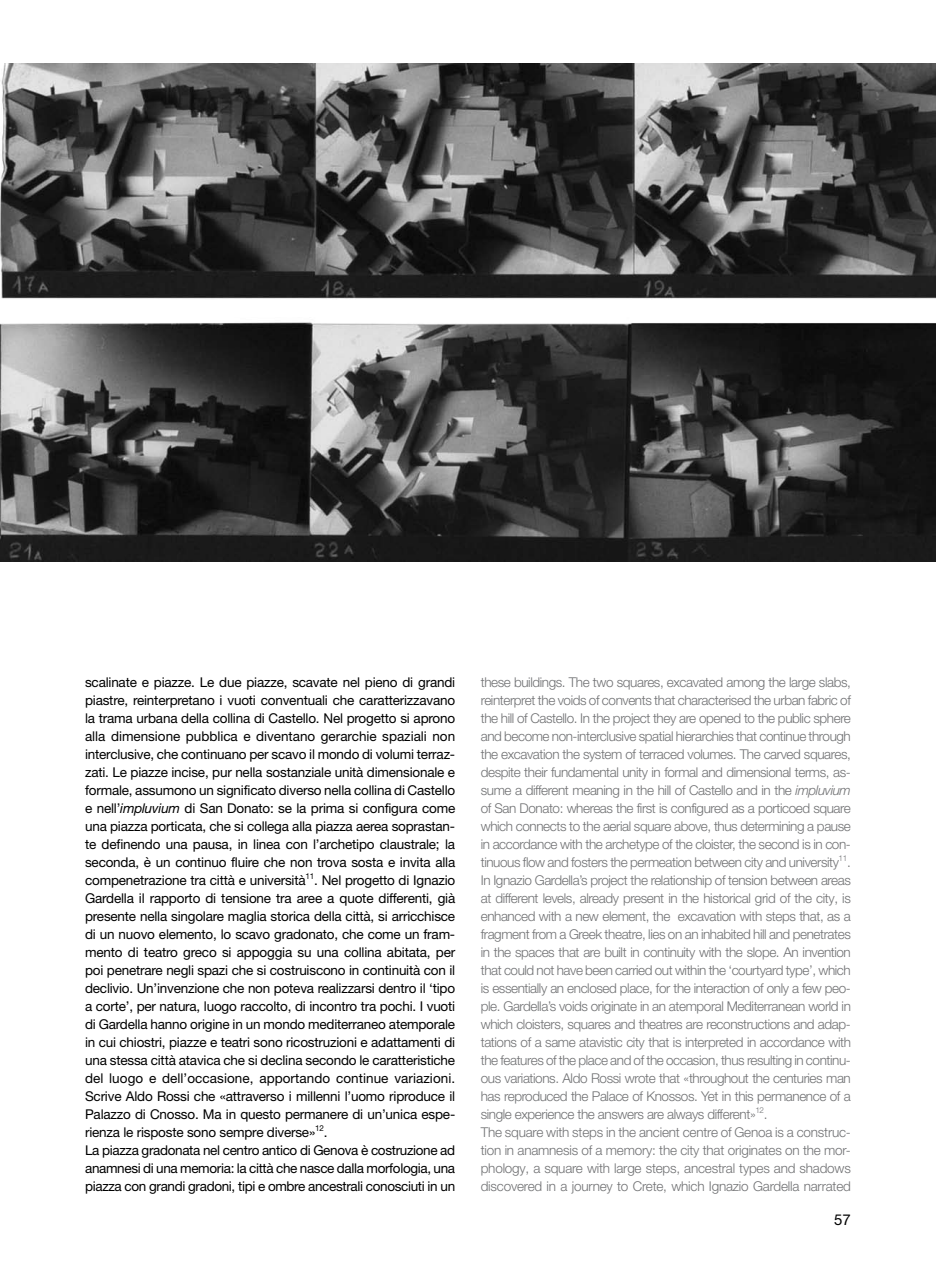
<style>
.page{position:relative;width:936px;height:1263px;background:#fff}
.page>*{position:absolute;margin:0;border:0;box-sizing:border-box;transform-origin:0 0}
.t1{font:15px "Helvetica Neue LT Pro";color:#000}
.t2{font:300 13.5px/18px "Helvetica Neue LT Pro";letter-spacing:-.03em;color:#707173}
.t3{font:13.5px/18px "Helvetica Neue LT Pro";letter-spacing:-.015em;color:#000}
.s1{font-style:italic}
</style>
<div class="page">
<img style="left:0;top:64px;width:935px;height:497px">
<p class="t3" style="left:85px;top:672px;width:372px">scalinate e piazze. Le due piazze, scavate nel pieno di grandi piastre, reinterpretano i vuoti conventuali che caratterizzavano la trama urbana della collina di Castello. Nel progetto si aprono alla dimensione pubblica e diventano gerarchie spaziali non interclusive, che continuano per scavo il mondo di volumi terraz&shy;zati. Le piazze incise, pur nella sostanziale unità dimensionale e formale, assumono un significato diverso nella collina di Castello e nell’<span class="s1">impluvium</span> di San Donato: se la prima si configura come una piazza porticata, che si collega alla piazza aerea soprastan&shy;te definendo una pausa, in linea con l’archetipo claustrale; la seconda, è un continuo fluire che non trova sosta e invita alla compenetrazione tra città e università<sup>11</sup>. Nel progetto di Ignazio Gardella il rapporto di tensione tra aree a quote differenti, già presente nella singolare maglia storica della città, si arricchisce di un nuovo elemento, lo scavo gradonato, che come un fram&shy;mento di teatro greco si appoggia su una collina abitata, per poi penetrare negli spazi che si costruiscono in continuità con il declivio. Un’invenzione che non poteva realizzarsi dentro il ‘tipo a corte’, per natura, luogo raccolto, di incontro tra pochi. I vuoti di Gardella hanno origine in un mondo mediterraneo atemporale in cui chiostri, piazze e teatri sono ricostruzioni e adattamenti di una stessa città atavica che si declina secondo le caratteristiche del luogo e dell’occasione, apportando continue variazioni.<br>Scrive Aldo Rossi che «attraverso i millenni l’uomo riproduce il Palazzo di Cnosso. Ma in questo permanere di un’unica espe&shy;rienza le risposte sono sempre diverse»<sup>12</sup>.<br>La piazza gradonata nel centro antico di Genova è costruzione ad anamnesi di una memoria: la città che nasce dalla morfologia, una piazza con grandi gradoni, tipi e ombre ancestrali conosciuti in un</p>
<p class="t2" style="left:480px;top:672px;width:371px">these buildings. The two squares, excavated among the large slabs, reinterpret the voids of convents that characterised the urban fabric of the hill of Castello. In the project they are opened to the public sphere and become non-interclusive spatial hierarchies that continue through the excavation the system of terraced volumes. The carved squares, despite their fundamental unity in formal and dimensional terms, as&shy;sume a different meaning in the hill of Castello and in the <span class="s1">impluvium </span>of San Donato: whereas the first is configured as a porticoed square which connects to the aerial square above, thus determining a pause in accordance with the archetype of the cloister, the second is in con&shy;tinuous flow and fosters the permeation between city and university<sup>11</sup>.<br>In Ignazio Gardella’s project the relationship of tension between areas at different levels, already present in the historical grid of the city, is enhanced with a new element, the excavation with steps that, as a fragment from a Greek theatre, lies on an inhabited hill and penetrates in the spaces that are built in continuity with the slope. An invention that could not have been carried out within the ‘courtyard type’, which is essentially an enclosed place, for the interaction of only a few peo&shy;ple. Gardella’s voids originate in an atemporal Mediterranean world in which cloisters, squares and theatres are reconstructions and adap&shy;tations of a same atavistic city that is interpreted in accordance with the features of the place and of the occasion, thus resulting in continu&shy;ous variations. Aldo Rossi wrote that «throughout the centuries man has reproduced the Palace of Knossos. Yet in this permanence of a single experience the answers are always different»<sup>12</sup>.<br>The square with steps in the ancient centre of Genoa is a construc&shy;tion in anamnesis of a memory: the city that originates on the mor&shy;phology, a square with large steps, ancestral types and shadows discovered in a journey to Crete, which Ignazio Gardella narrated</p>
<p class="t1" style="left:834px;top:1210px;width:18px">57</p>
</div>
